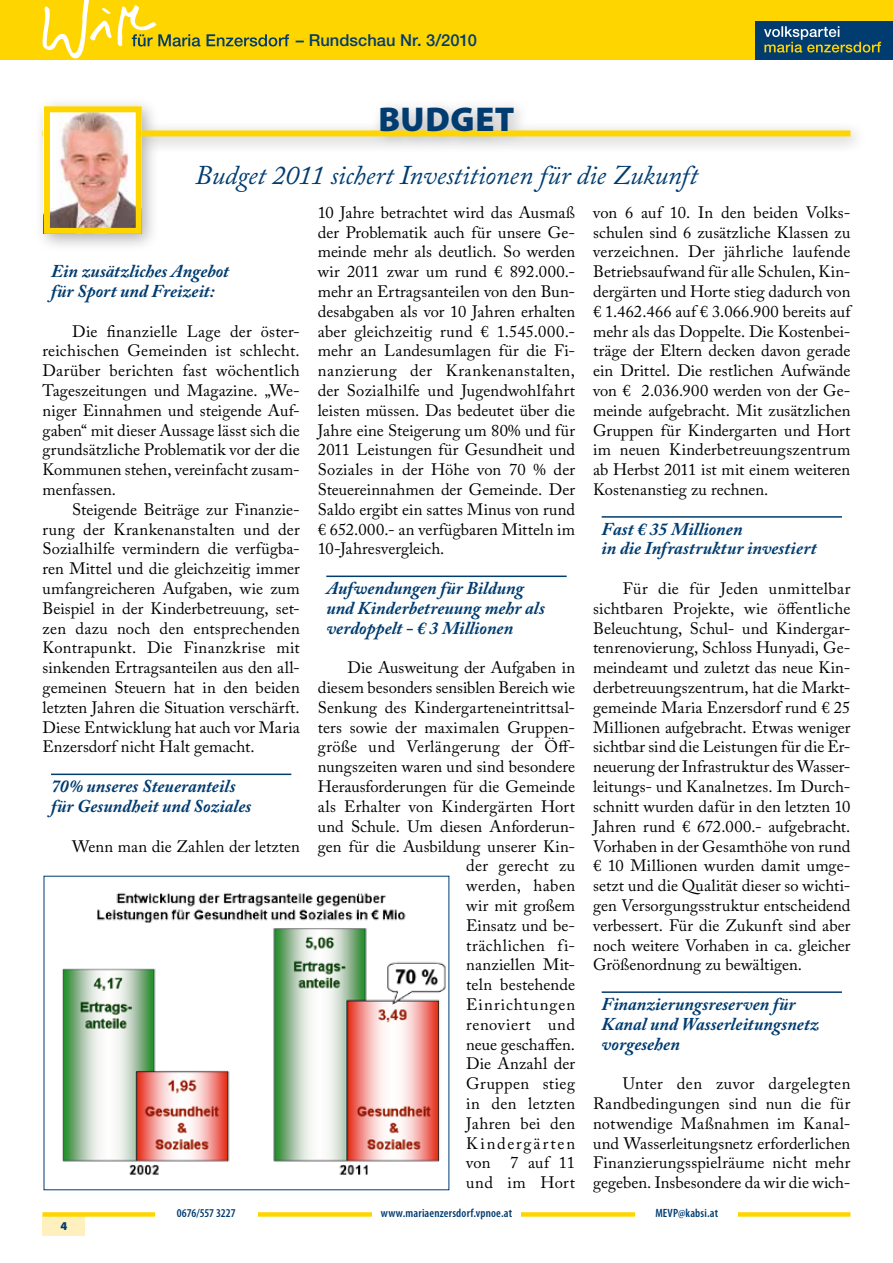
<style>
.page{position:relative;width:893px;height:1263px;background:#fff}
.page>*{position:absolute;margin:0;border:0;box-sizing:border-box;transform-origin:0 0}
.t1{font:900 34.5px "Myriad Pro";letter-spacing:.015em;color:#003c70}
.t2{font:italic 27px "Adobe Caslon Pro";letter-spacing:-.005em;color:#003c70}
.t3{font:italic 700 18px/19.8px "Adobe Caslon Pro";color:#003c70}
.t4{font:16.5px/19.8px "Adobe Caslon Pro";letter-spacing:.005em;color:#000;text-align:justify}
.t5{font:500 16.5px "Helvetica Neue";letter-spacing:.005em;color:#003c70}
.t6{font:600 condensed 12px "Myriad Pro";letter-spacing:.015em;color:#003c70}
.t7{font:600 condensed 12px "Myriad Pro";letter-spacing:-.01em;color:#003c70}
.t8{font:900 12px "Myriad Pro";color:#003c70}
</style>
<div class="page">
<div style="left:0;top:0;width:893px;height:59px;background:#ffd500"></div>
<div style="left:755px;top:21px;width:138px;height:38px;background:#003c70"></div>
<svg style="left:764px;top:26px;width:117px;height:27px"></svg>
<svg style="left:41px;top:0;width:248px;height:60px"></svg>
<div style="left:43px;top:1214px;width:42px;height:21px;background:#fff1be"></div>
<div style="left:43px;top:1212px;width:807px;height:5px;background:#ffd500"></div>
<div style="left:636px;top:1203px;width:102px;height:20px;background:#fff"></div>
<div style="left:155px;top:1203px;width:102px;height:20px;background:#fff"></div>
<div style="left:372px;top:1203px;width:149px;height:20px;background:#fff"></div>
<hr style="left:51px;top:773px;width:240px;height:2px;background:#003c70">
<hr style="left:326px;top:575px;width:241px;height:2px;background:#003c70">
<hr style="left:602px;top:516px;width:240px;height:2px;background:#003c70">
<hr style="left:602px;top:991px;width:240px;height:2px;background:#003c70">
<div style="left:33px;top:96px;width:835px;height:156px;background:#000;opacity:.3"></div>
<div style="left:43px;top:130px;width:807px;height:6px;background:#ffd500"></div>
<img style="left:51px;top:113px;width:84px;height:114px">
<div style="left:44px;top:106px;width:98px;height:128px;border:6px solid #ffd500"></div>
<img style="left:62px;top:893px;width:384px;height:282px">
<p class="t5" style="left:296px;top:31px;width:183px">– Rundschau Nr. 3/2010</p>
<h1 class="t1" style="left:378px;top:96px;width:138px">BUDGET</h1>
<h2 class="t2" style="left:195px;top:159px;width:504px">Budget 2011 sichert Investitionen für die Zukunft</h2>
<p class="t3" style="left:51px;top:261px;width:180px">Ein zusätzliches Angebot für Sport und Freizeit:</p>
<p class="t4" style="left:43px;top:321px;width:259px;text-indent:30px">Die finanzielle Lage der öster&shy;reichischen Gemeinden ist schlecht.<br>Darüber berichten fast wöchentlich Tageszeitungen und Magazine. „We&shy;niger Einnahmen und steigende Auf&shy;gaben“ mit dieser Aussage lässt sich die grundsätzliche Problematik vor der die Kommunen stehen, vereinfacht zusam&shy;menfassen.</p>
<p class="t4" style="left:43px;top:499px;width:259px;text-indent:30px">Steigende Beiträge zur Finanzie&shy;rung der Krankenanstalten und der Sozialhilfe vermindern die verfügba&shy;ren Mittel und die gleichzeitig immer umfangreicheren Aufgaben, wie zum Beispiel in der Kinderbetreuung, set&shy;zen dazu noch den entsprechenden Kontrapunkt. Die Finanzkrise mit sinkenden Ertragsanteilen aus den all&shy;gemeinen Steuern hat in den beiden letzten Jahren die Situation verschärft.<br>Diese Entwicklung hat auch vor Maria Enzersdorf nicht Halt gemacht.</p>
<p class="t3" style="left:51px;top:776px;width:202px">70% unseres Steueranteils für Gesundheit und Soziales</p>
<p class="t4" style="left:72px;top:836px;width:229px">Wenn man die Zahlen der letzten</p>
<p class="t4" style="left:318px;top:202px;width:259px">10 Jahre betrachtet wird das Ausmaß der Problematik auch für unsere Ge&shy;meinde mehr als deutlich. So werden wir 2011 zwar um rund € 892.000.- mehr an Ertragsanteilen von den Bun&shy;desabgaben als vor 10 Jahren erhalten aber gleichzeitig rund € 1.545.000.- mehr an Landesumlagen für die Fi&shy;nanzierung der Krankenanstalten, der Sozialhilfe und Jugendwohlfahrt leisten müssen. Das bedeutet über die Jahre eine Steigerung um 80% und für 2011 Leistungen für Gesundheit und Soziales in der Höhe von 70 % der Steuereinnahmen der Gemeinde. Der Saldo ergibt ein sattes Minus von rund € 652.000.- an verfügbaren Mitteln im 10-Jahresvergleich.</p>
<p class="t3" style="left:326px;top:578px;width:220px">Aufwendungen für Bildung und Kinderbetreuung mehr als verdoppelt - € 3 Millionen</p>
<p class="t4" style="left:318px;top:658px;width:259px;text-align:right">Die Ausweitung der Aufgaben in diesem besonders sensiblen Bereich wie<br>Senkung des Kindergarteneintrittsal&shy;ters sowie der maximalen Gruppen&shy;größe und Verlängerung der Öff&shy;nungszeiten waren und sind besondere<br>Herausforderungen für die Gemeinde als Erhalter von Kindergärten Hort und Schule. Um diesen Anforderun&shy;gen für die Ausbildung unserer Kin&shy;der gerecht zu<br>werden, haben<br>wir mit großem<br>Einsatz und be-<br>trächlichen fi-<br>nanziellen Mit-<br>teln bestehende<br>Einrichtungen<br>renoviert und<br>neue geschaffen.<br>Die Anzahl der<br>Gruppen stieg<br>in den letzten<br>Jahren bei den<br>Kindergärten<br>von 7 auf 11<br>und im Hort</p>
<p class="t4" style="left:593px;top:202px;width:259px">von 6 auf 10. In den beiden Volks&shy;schulen sind 6 zusätzliche Klassen zu verzeichnen. Der jährliche laufende Betriebsaufwand für alle Schulen, Kin&shy;dergärten und Horte stieg dadurch von € 1.462.466 auf € 3.066.900 bereits auf mehr als das Doppelte. Die Kostenbei&shy;träge der Eltern decken davon gerade ein Drittel. Die restlichen Aufwände von € 2.036.900 werden von der Ge&shy;meinde aufgebracht. Mit zusätzlichen Gruppen für Kindergarten und Hort im neuen Kinderbetreuungszentrum ab Herbst 2011 ist mit einem weiteren Kostenanstieg zu rechnen.</p>
<p class="t3" style="left:602px;top:518px;width:216px">Fast € 35 Millionen<br>in die Infrastruktur investiert</p>
<p class="t4" style="left:593px;top:578px;width:259px;text-indent:30px">Für die für Jeden unmittelbar sichtbaren Projekte, wie öffentliche Beleuchtung, Schul- und Kindergar&shy;tenrenovierung, Schloss Hunyadi, Ge&shy;meindeamt und zuletzt das neue Kin&shy;derbetreuungszentrum, hat die Markt&shy;gemeinde Maria Enzersdorf rund € 25<br>Millionen aufgebracht. Etwas weniger sichtbar sind die Leistungen für die Er&shy;neuerung der Infrastruktur des Wasser&shy;leitungs- und Kanalnetzes. Im Durch&shy;schnitt wurden dafür in den letzten 10<br>Jahren rund € 672.000.- aufgebracht.<br>Vorhaben in der Gesamthöhe von rund € 10 Millionen wurden damit umge&shy;setzt und die Qualität dieser so wichti&shy;gen Versorgungsstruktur entscheidend verbessert. Für die Zukunft sind aber noch weitere Vorhaben in ca. gleicher Größenordnung zu bewältigen.</p>
<p class="t3" style="left:602px;top:994px;width:219px">Finanzierungsreserven für<br>Kanal und Wasserleitungsnetz vorgesehen</p>
<p class="t4" style="left:593px;top:1073px;width:259px;text-indent:30px">Unter den zuvor dargelegten Randbedingungen sind nun die für notwendige Maßnahmen im Kanal&shy;und Wasserleitungsnetz erforderlichen Finanzierungsspielräume nicht mehr gegeben. Insbesondere da wir die wich-</p>
<p class="t8" style="left:60px;top:1218px;width:8px">4</p>
<p class="t7" style="left:177px;top:1206px;width:60px">0676/557 3227</p>
<p class="t6" style="left:381px;top:1206px;width:133px">www.mariaenzersdorf.vpnoe.at</p>
<p class="t6" style="left:655px;top:1206px;width:64px">MEVP@kabsi.at</p>
</div>
